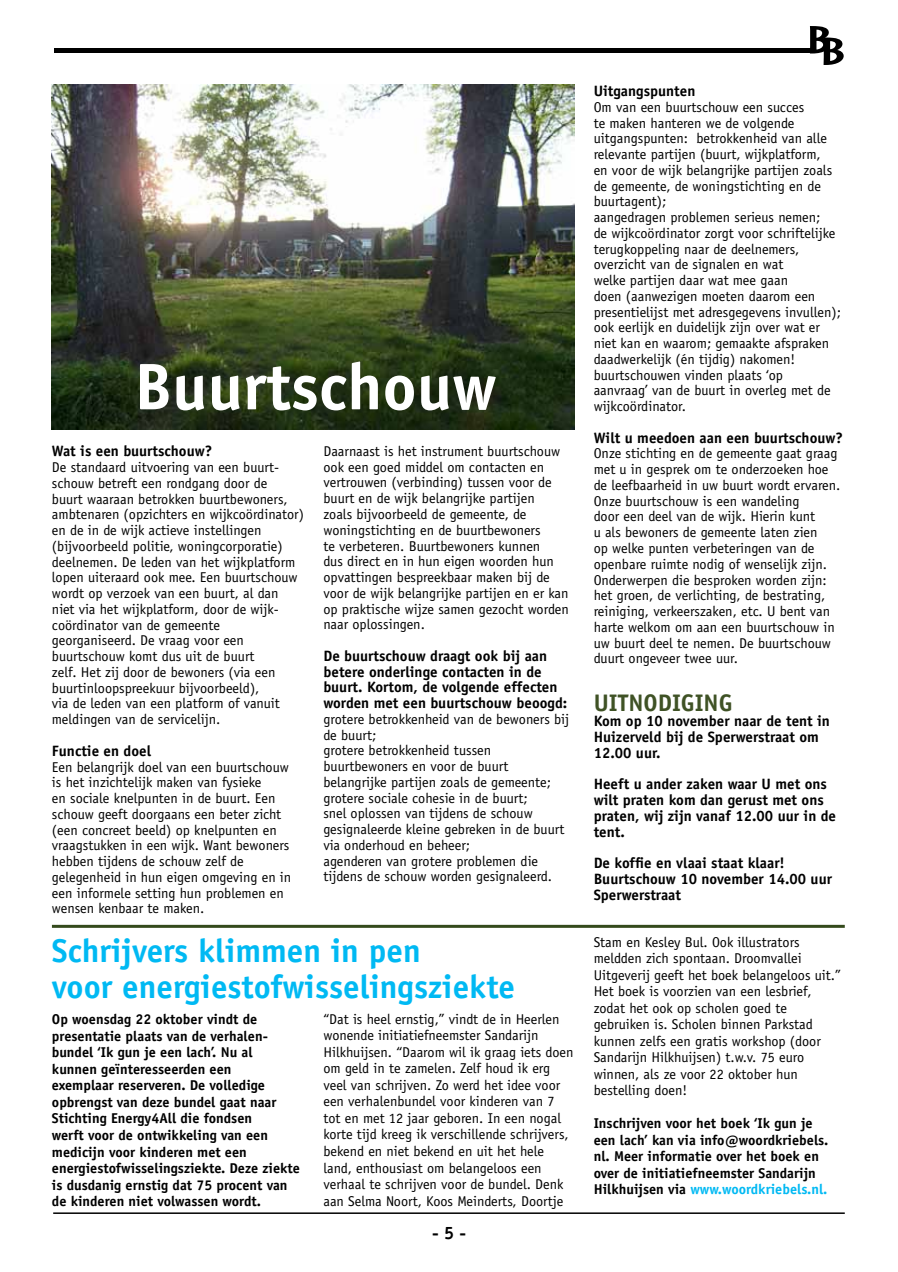
<style>
.page{position:relative;width:898px;height:1272px;background:#fff}
.page>*{position:absolute;margin:0;border:0;box-sizing:border-box;transform-origin:0 0}
.t1{font:700 66px "Officina Sans";color:#fff}
.t2{font:700 33px/36px "Officina Sans";color:#00b9f3}
.t3{font:700 24px "Officina Sans";color:#3f5225}
.t4{font:700 18px "Officina Sans";color:#000}
.t5{font:700 15px/15.8px "Officina Sans";color:#000}
.t6{font:14.25px/15.8px "Officina Sans";color:#000}
.t7{font:700 14.25px/16.5px "Officina Sans";color:#000}
.s1{color:#00b9f3}
</style>
<div class="page">
<hr style="left:53px;top:1212px;width:791px;height:1px;background:#000">
<svg style="left:809px;top:26px;width:34px;height:39px"></svg>
<hr style="left:54px;top:48px;width:759px;height:4px;background:#000">
<img style="left:52px;top:84px;width:522px;height:345px">
<hr style="left:52px;top:924px;width:792px;height:3px;background:#344a1c">
<h1 class="t1" style="left:134px;top:345px;width:363px">Buurtschouw</h1>
<p class="t5" style="left:52px;top:443px;width:162px">Wat is een buurtschouw?</p>
<p class="t6" style="left:52px;top:459px;width:253px">De standaard uitvoering van een buurt&shy;schouw betreft een rondgang door de<br>buurt waaraan betrokken buurtbewoners, ambtenaren (opzichters en wijkcoördinator) en de in de wijk actieve instellingen (bijvoorbeeld politie, woningcorporatie) deelnemen. De leden van het wijkplatform lopen uiteraard ook mee. Een buurtschouw wordt op verzoek van een buurt, al dan niet via het wijkplatform, door de wijk&shy;coördinator van de gemeente georganiseerd. De vraag voor een buurtschouw komt dus uit de buurt<br>zelf. Het zij door de bewoners (via een buurtinloopspreekuur bijvoorbeeld),<br>via de leden van een platform of vanuit meldingen van de servicelijn.</p>
<p class="t5" style="left:52px;top:742px;width:101px">Functie en doel</p>
<p class="t6" style="left:52px;top:758px;width:241px">Een belangrijk doel van een buurtschouw is het inzichtelijk maken van fysieke<br>en sociale knelpunten in de buurt. Een schouw geeft doorgaans een beter zicht (een concreet beeld) op knelpunten en vraagstukken in een wijk. Want bewoners hebben tijdens de schouw zelf de gelegenheid in hun eigen omgeving en in een informele setting hun problemen en wensen kenbaar te maken.</p>
<p class="t6" style="left:323px;top:443px;width:247px">Daarnaast is het instrument buurtschouw ook een goed middel om contacten en vertrouwen (verbinding) tussen voor de buurt en de wijk belangrijke partijen<br>zoals bijvoorbeeld de gemeente, de woningstichting en de buurtbewoners<br>te verbeteren. Buurtbewoners kunnen<br>dus direct en in hun eigen woorden hun opvattingen bespreekbaar maken bij de voor de wijk belangrijke partijen en er kan op praktische wijze samen gezocht worden naar oplossingen.</p>
<p class="t5" style="left:323px;top:647px;width:245px">De buurtschouw draagt ook bij aan betere onderlinge contacten in de buurt. Kortom, de volgende effecten worden met een buurtschouw beoogd:</p>
<p class="t6" style="left:323px;top:711px;width:247px">grotere betrokkenheid van de bewoners bij de buurt;<br>grotere betrokkenheid tussen buurtbewoners en voor de buurt belangrijke partijen zoals de gemeente; grotere sociale cohesie in de buurt;<br>snel oplossen van tijdens de schouw gesignaleerde kleine gebreken in de buurt via onderhoud en beheer;<br>agenderen van grotere problemen die tijdens de schouw worden gesignaleerd.</p>
<h2 class="t2" style="left:52px;top:932px;width:464px">Schrijvers klimmen in pen<br>voor energiestofwisselingsziekte</h2>
<p class="t7" style="left:52px;top:1011px;width:249px">Op woensdag 22 oktober vindt de presentatie plaats van de verhalen&shy;bundel ‘Ik gun je een lach’. N u al kunnen geïnteresseerden een<br>exemplaar reserveren. De volledige opbrengst van deze bundel gaat naar Stichting Energy4All die fondsen<br>werft voor de ontwikkeling van een medicijn voor kinderen met een energiestofwisselingsziekte. Deze ziekte is dusdanig ernstig dat 75 procent van de kinderen niet volwassen wordt.</p>
<p class="t6" style="left:323px;top:1010px;width:251px;line-height:16.5px">“Dat is heel ernstig,” vindt de in Heerlen wonende initiatiefneemster Sandarijn Hilkhuijsen. “Daarom wil ik graag iets doen om geld in te zamelen. Zelf houd ik erg veel van schrijven. Zo werd het idee voor een verhalenbundel voor kinderen van 7 tot en met 12 jaar geboren. In een nogal korte tijd kreeg ik verschillende schrijvers, bekend en niet bekend en uit het hele land, enthousiast om belangeloos een verhaal te schrijven voor de bundel. Denk aan Selma Noort, Koos Meinderts, Doortje</p>
<p class="t4" style="left:432px;top:1221px;width:35px">- 5 -</p>
<p class="t5" style="left:593px;top:83px;width:103px">Uitgangspunten</p>
<p class="t6" style="left:593px;top:99px;width:249px">Om van een buurtschouw een succes<br>te maken hanteren we de volgende uitgangspunten: betrokkenheid van alle relevante partijen (buurt, wijkplatform,<br>en voor de wijk belangrijke partijen zoals de gemeente, de woningstichting en de buurtagent);<br>aangedragen problemen serieus nemen;<br>de wijkcoördinator zorgt voor schriftelijke terugkoppeling naar de deelnemers, overzicht van de signalen en wat<br>welke partijen daar wat mee gaan<br>doen (aanwezigen moeten daarom een presentielijst met adresgegevens invullen); ook eerlijk en duidelijk zijn over wat er niet kan en waarom; gemaakte afspraken daadwerkelijk (én tijdig) nakomen! buurtschouwen vinden plaats ‘op<br>aanvraag’ van de buurt in overleg met de wijkcoördinator.</p>
<p class="t5" style="left:593px;top:429px;width:251px">Wilt u meedoen aan een buurtschouw?</p>
<p class="t6" style="left:593px;top:446px;width:248px">Onze stichting en de gemeente gaat graag met u in gesprek om te onderzoeken hoe de leefbaarheid in uw buurt wordt ervaren.<br>Onze buurtschouw is een wandeling<br>door een deel van de wijk. Hierin kunt<br>u als bewoners de gemeente laten zien<br>op welke punten verbeteringen van de openbare ruimte nodig of wenselijk zijn.<br>Onderwerpen die besproken worden zijn: het groen, de verlichting, de bestrating, reiniging, verkeerszaken, etc. U bent van harte welkom om aan een buurtschouw in uw buurt deel te nemen. De buurtschouw duurt ongeveer twee uur.</p>
<h3 class="t3" style="left:593px;top:687px;width:29px">Uitnodiging</h3>
<p class="t5" style="left:593px;top:713px;width:238px">Kom op 10 november naar de tent in<br>Huizerveld bij de Sperwerstraat om<br>12.00 uur.</p>
<p class="t5" style="left:593px;top:776px;width:244px">Heeft u ander zaken waar U met ons wilt praten kom dan gerust met ons praten, wij zijn vanaf 12.00 uur in de tent.</p>
<p class="t5" style="left:593px;top:855px;width:240px">De koffie en vlaai staat klaar!<br>Buurtschouw 10 november 14.00 uur<br>Sperwerstraat</p>
<p class="t6" style="left:593px;top:933px;width:249px;line-height:16.5px">Stam en Kesley Bul. Ook illustrators meldden zich spontaan. Droomvallei Uitgeverij geeft het boek belangeloos uit.” Het boek is voorzien van een lesbrief, zodat het ook op scholen goed te gebruiken is. Scholen binnen Parkstad kunnen zelfs een gratis workshop (door Sandarijn Hilkhuijsen) t.w.v. 75 euro winnen, als ze voor 22 oktober hun bestelling doen!</p>
<p class="t7" style="left:593px;top:1114px;width:236px">Inschrijven voor het boek ‘Ik gun je een lach’ kan via info@woordkriebels. nl. Meer informatie over het boek en over de initiatiefneemster Sandarijn Hilkhuijsen via <span class="s1">www.woordkriebels.nl.</span></p>
</div>
